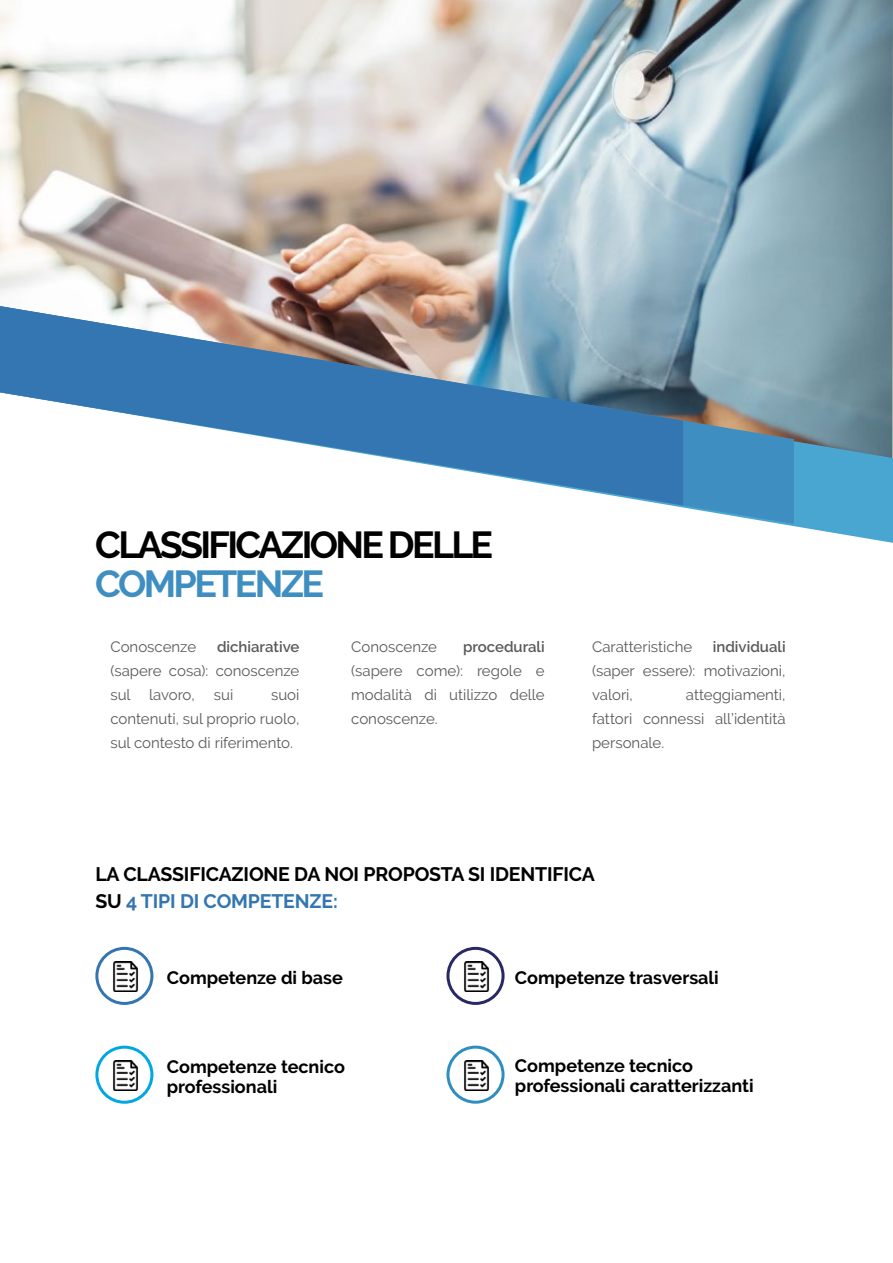
<style>
.page{position:relative;width:893px;height:1263px;background:#fff}
.page>*{position:absolute;margin:0;border:0;box-sizing:border-box;transform-origin:0 0}
.t1{font:700 37.5px "Raleway";letter-spacing:-.07em;color:#000}
.t2{font:700 37.5px "Raleway";letter-spacing:-.07em;color:#3e8ec1}
.t3{font:700 19.5px/27px "Raleway";letter-spacing:-.01em;color:#000}
.t4{font:700 18px/19.5px "Raleway";color:#000}
.t5{font:15px/24px "Raleway";color:#58595b;text-align:justify}
.t6{font:600 15px "Raleway";color:#58595b}
.s1{color:#3476b1}
</style>
<div class="page">
<img style="left:0;top:0;width:893px;height:306px">
<svg style="left:782px;top:306px;width:111px;height:237px;background:#689cb2"></svg>
<svg style="left:669px;top:306px;width:125px;height:218px;background:#719eb6"></svg>
<svg style="left:0;top:306px;width:683px;height:199px"></svg>
<img style="left:113px;top:962px;width:26px;height:30px">
<img style="left:113px;top:1060px;width:26px;height:30px">
<img style="left:464px;top:962px;width:26px;height:30px">
<img style="left:464px;top:1060px;width:26px;height:30px">
<div style="left:95px;top:947px;width:58px;height:58px;border:3px solid #3475b1;border-radius:50%"></div>
<div style="left:95px;top:1046px;width:58px;height:58px;border:3px solid #00a7e3;border-radius:50%"></div>
<div style="left:446px;top:947px;width:59px;height:58px;border:3px solid #282964;border-radius:50%"></div>
<div style="left:446px;top:1045px;width:59px;height:59px;border:3px solid #2f8ec1;border-radius:50%"></div>
<h1 class="t1" style="left:95px;top:524px;width:399px">CLASSIFICAZIONE DELLE</h1>
<h1 class="t2" style="left:95px;top:563px;width:230px">COMPETENZE</h1>
<p class="t5" style="left:110px;top:635px;width:87px">Conoscenze</p>
<p class="t6" style="left:217px;top:638px;width:84px">dichiarative</p>
<p class="t5" style="left:110px;top:659px;width:191px">(sapere cosa): conoscenze sul lavoro,</p>
<p class="t5" style="left:110px;top:683px;width:191px;text-indent:161px">suoi contenuti, sul proprio ruolo, sul contesto di riferimento.</p>
<p class="t5" style="left:214px;top:683px;width:21px">sui</p>
<p class="t5" style="left:351px;top:635px;width:87px">Conoscenze</p>
<p class="t6" style="left:463px;top:638px;width:83px">procedurali</p>
<p class="t5" style="left:351px;top:659px;width:195px">(sapere come): regole e modalità di utilizzo delle conoscenze.</p>
<p class="t5" style="left:592px;top:635px;width:102px">Caratteristiche</p>
<p class="t6" style="left:713px;top:638px;width:74px">individuali</p>
<p class="t5" style="left:592px;top:659px;width:195px">(saper essere): motivazioni, valori,</p>
<p class="t5" style="left:592px;top:683px;width:195px;text-indent:94px">atteggiamenti, fattori connessi all’identità personale.</p>
<h2 class="t3" style="left:95px;top:861px;width:501px">LA CLASSIFICAZIONE DA NOI PROPOSTA SI IDENTIFICA<br>SU <span class="s1">4 TIPI DI COMPETENZE:</span></h2>
<p class="t4" style="left:167px;top:968px;width:178px">Competenze di base</p>
<p class="t4" style="left:167px;top:1057px;width:180px">Competenze tecnico professionali</p>
<p class="t4" style="left:515px;top:968px;width:205px">Competenze trasversali</p>
<p class="t4" style="left:515px;top:1056px;width:240px">Competenze tecnico professionali caratterizzanti</p>
</div>
